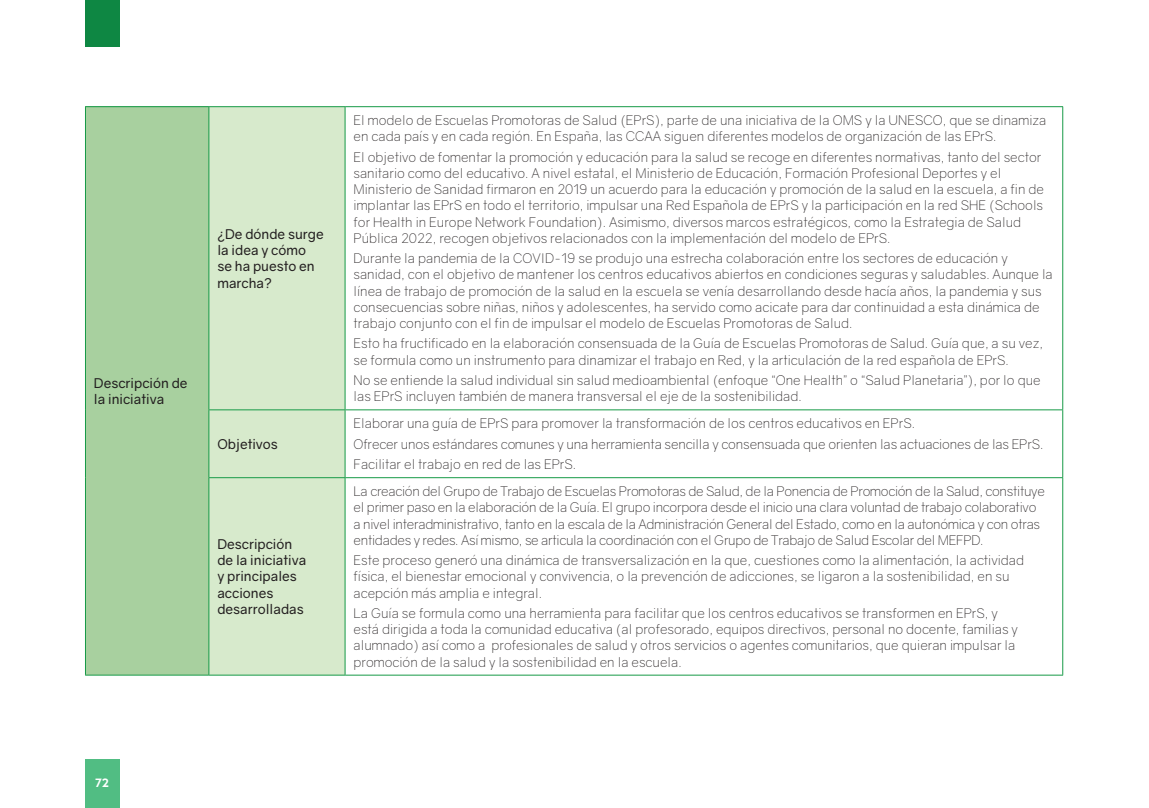
<style>
.page{position:relative;width:1149px;height:808px;background:#fff}
.page>*{position:absolute;margin:0;border:0;box-sizing:border-box;transform-origin:0 0}
.t1{font:300 13.5px/16.2px "Gravity";color:#231f20}
.t2{font:300 13.5px/16.2px "Gravity";letter-spacing:-.02em;color:#231f20}
.t3{font:13.5px/16.2px "Gravity";color:#231f20}
.t4{font:500 10.5px "Keep Calm";color:#fff}
</style>
<div class="page">
<div style="left:85px;top:759px;width:34px;height:49px;background:#51bd83"></div>
<div style="left:85px;top:0;width:34px;height:47px;background:#0e8743"></div>
<div style="left:85px;top:107px;width:124px;height:568px;background:#a8d09f"></div>
<div style="left:209px;top:107px;width:135px;height:568px;background:#d7eacc"></div>
<hr style="left:85px;top:106px;width:124px;height:1px;background:#179a47">
<hr style="left:85px;top:107px;width:1px;height:303px;background:#179a47">
<hr style="left:209px;top:106px;width:136px;height:1px;background:#179a47">
<hr style="left:208px;top:107px;width:1px;height:302px;background:#179a47">
<hr style="left:345px;top:106px;width:717px;height:1px;background:#179a47">
<hr style="left:344px;top:107px;width:1px;height:302px;background:#179a47">
<hr style="left:1061px;top:107px;width:1px;height:302px;background:#179a47">
<hr style="left:85px;top:410px;width:1px;height:68px;background:#179a47">
<hr style="left:208px;top:409px;width:137px;height:1px;background:#179a47">
<hr style="left:208px;top:410px;width:1px;height:67px;background:#179a47">
<hr style="left:345px;top:409px;width:717px;height:1px;background:#179a47">
<hr style="left:344px;top:410px;width:1px;height:67px;background:#179a47">
<hr style="left:1061px;top:410px;width:1px;height:67px;background:#179a47">
<hr style="left:85px;top:478px;width:1px;height:197px;background:#179a47">
<hr style="left:208px;top:477px;width:137px;height:1px;background:#179a47">
<hr style="left:208px;top:478px;width:1px;height:197px;background:#179a47">
<hr style="left:345px;top:477px;width:717px;height:1px;background:#179a47">
<hr style="left:344px;top:478px;width:1px;height:197px;background:#179a47">
<hr style="left:1061px;top:478px;width:1px;height:197px;background:#179a47">
<hr style="left:85px;top:675px;width:124px;height:1px;background:#179a47">
<hr style="left:209px;top:675px;width:136px;height:1px;background:#179a47">
<hr style="left:345px;top:675px;width:717px;height:1px;background:#179a47">
<p class="t3" style="left:217px;top:226px;width:108px">¿De dónde surge la idea y cómo se ha puesto en marcha?</p>
<p class="t3" style="left:94px;top:375px;width:95px">Descripción de la iniciativa</p>
<p class="t3" style="left:217px;top:436px;width:62px">Objetivos</p>
<p class="t3" style="left:217px;top:536px;width:90px">Descripción de la iniciativa y principales acciones desarrolladas</p>
<p class="t1" style="left:353px;top:112px;width:694px">El modelo de Escuelas Promotoras de Salud (EPrS), parte de una iniciativa de la OMS y la UNESCO, que se dinamiza en cada país y en cada región. En España, las CCAA siguen diferentes modelos de organización de las EPrS.</p>
<p class="t1" style="left:353px;top:149px;width:691px">El objetivo de fomentar la promoción y educación para la salud se recoge en diferentes normativas, tanto del sector sanitario como del educativo. A nivel estatal, el Ministerio de Educación, Formación Profesional Deportes y el Ministerio de Sanidad firmaron en 2019 un acuerdo para la educación y promoción de la salud en la escuela, a fin de implantar las EPrS en todo el territorio, impulsar una Red Española de EPrS y la participación en la red SHE (Schools for Health in Europe Network Foundation). Asimismo, diversos marcos estratégicos, como la Estrategia de Salud Pública 2022, recogen objetivos relacionados con la implementación del modelo de EPrS.</p>
<p class="t1" style="left:353px;top:250px;width:700px">Durante la pandemia de la COVID-19 se produjo una estrecha colaboración entre los sectores de educación y sanidad, con el objetivo de mantener los centros educativos abiertos en condiciones seguras y saludables. Aunque la línea de trabajo de promoción de la salud en la escuela se venía desarrollando desde hacía años, la pandemia y sus consecuencias sobre niñas, niños y adolescentes, ha servido como acicate para dar continuidad a esta dinámica de trabajo conjunto con el fin de impulsar el modelo de Escuelas Promotoras de Salud.</p>
<p class="t1" style="left:353px;top:336px;width:690px">Esto ha fructificado en la elaboración consensuada de la Guía de Escuelas Promotoras de Salud. Guía que, a su vez, se formula como un instrumento para dinamizar el trabajo en Red, y la articulación de la red española de EPrS.</p>
<p class="t1" style="left:353px;top:372px;width:688px">No se entiende la salud individual sin salud medioambiental (enfoque “One Health” o “Salud Planetaria”), por lo que las EPrS incluyen también de manera transversal el eje de la sostenibilidad.</p>
<p class="t1" style="left:353px;top:413px;width:691px;line-height:20.4px">Elaborar una guía de EPrS para promover la transformación de los centros educativos en EPrS.<br>Ofrecer unos estándares comunes y una herramienta sencilla y consensuada que orienten las actuaciones de las EPrS.<br>Facilitar el trabajo en red de las EPrS.</p>
<p class="t2" style="left:353px;top:483px;width:692px">La creación del Grupo de Trabajo de Escuelas Promotoras de Salud, de la Ponencia de Promoción de la Salud, constituye el primer paso en la elaboración de la Guía. El grupo incorpora desde el inicio una clara voluntad de trabajo colaborativo a nivel interadministrativo, tanto en la escala de la Administración General del Estado, como en la autonómica y con otras entidades y redes. Así mismo, se articula la coordinación con el Grupo de Trabajo de Salud Escolar del MEFPD.</p>
<p class="t1" style="left:353px;top:552px;width:671px">Este proceso generó una dinámica de transversalización en la que, cuestiones como la alimentación, la actividad física, el bienestar emocional y convivencia, o la prevención de adicciones, se ligaron a la sostenibilidad, en su acepción más amplia e integral.</p>
<p class="t1" style="left:353px;top:605px;width:665px">La Guía se formula como una herramienta para facilitar que los centros educativos se transformen en EPrS, y está dirigida a toda la comunidad educativa (al profesorado, equipos directivos, personal no docente, familias y alumnado) así como a profesionales de salud y otros servicios o agentes comunitarios, que quieran impulsar la promoción de la salud y la sostenibilidad en la escuela.</p>
<p class="t4" style="left:95px;top:774px;width:15px">72</p>
</div>
